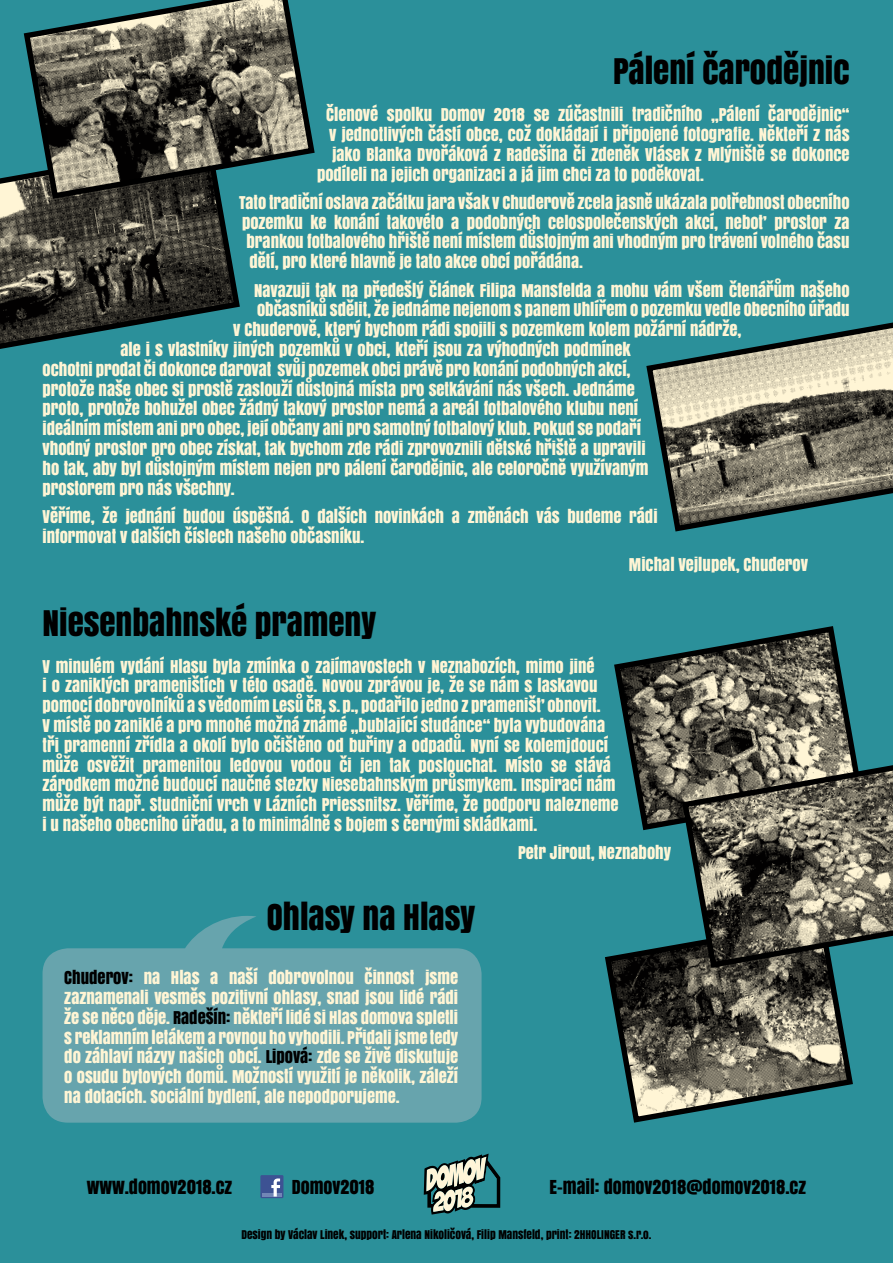
<style>
.page{position:relative;width:893px;height:1263px;background:#2b909a}
.page>*{position:absolute;margin:0;border:0;box-sizing:border-box;transform-origin:0 0}
.t1{font:33px "Anton";color:#000}
.t2{font:18px "Anton";color:#000}
.t3{font:16.5px/19.8px "Anton";color:#fff5d5}
.t4{font:11.25px "Anton";color:#000}
.s1{color:#000}
</style>
<div class="page">
<svg style="left:424px;top:1153px;width:76px;height:61px"></svg>
<div style="left:260px;top:1175px;width:23px;height:23px;background:#3d5293"></div>
<hr style="left:262px;top:1193px;width:20px;height:3px;background:#7186b6">
<svg style="left:271px;top:1178px;width:9px;height:18px"></svg>
<svg style="left:646px;top:322px;width:247px;height:210px"></svg>
<svg style="left:0;top:174px;width:240px;height:175px"></svg>
<svg style="left:21px;top:0;width:294px;height:202px"></svg>
<svg style="left:614px;top:626px;width:243px;height:205px"></svg>
<svg style="left:605px;top:944px;width:248px;height:179px"></svg>
<svg style="left:679px;top:761px;width:214px;height:210px"></svg>
<svg style="left:43px;top:916px;width:439px;height:207px;fill:#67a4ad"></svg>
<h1 class="t1" style="left:613px;top:46px;width:238px">PÁLENÍ ČARODĚJNIC</h1>
<p class="t3" style="left:326px;top:104px;width:525px">ČLENOVÉ SPOLKU DOMOV 2018 SE ZÚČASTNILI TRADIČNÍHO „PÁLENÍ ČARODĚJNIC“</p>
<p class="t3" style="left:329px;top:124px;width:522px">V JEDNOTLIVÝCH ČÁSTÍ OBCE, COŽ DOKLÁDAJÍ I PŘIPOJENÉ FOTOGRAFIE. NĚKTEŘÍ Z NÁS</p>
<p class="t3" style="left:332px;top:144px;width:519px">JAKO BLANKA DVOŘÁKOVÁ Z RADEŠÍNA ČI ZDENĚK VLÁSEK Z MLÝNIŠTĚ SE DOKONCE</p>
<p class="t3" style="left:317px;top:164px;width:388px">PODÍLELI NA JEJICH ORGANIZACI A JÁ JIM CHCI ZA TO PODĚKOVAT.</p>
<p class="t3" style="left:239px;top:192px;width:612px">TATO TRADIČNÍ OSLAVA ZAČÁTKU JARA VŠAK V CHUDEROVĚ ZCELA JASNĚ UKÁZALA POTŘEBNOST OBECNÍHO</p>
<p class="t3" style="left:242px;top:212px;width:609px">POZEMKU KE KONÁNÍ TAKOVÉTO A PODOBNÝCH CELOSPOLEČENSKÝCH AKCÍ, NEBOŤ PROSTOR ZA</p>
<p class="t3" style="left:247px;top:232px;width:604px">BRANKOU FOTBALOVÉHO HŘIŠTĚ NENÍ MÍSTEM DŮSTOJNÝM ANI VHODNÝM PRO TRÁVENÍ VOLNÉHO ČASU</p>
<p class="t3" style="left:250px;top:251px;width:335px">DĚTÍ, PRO KTERÉ HLAVNĚ JE TATO AKCE OBCÍ POŘÁDÁNA.</p>
<p class="t3" style="left:254px;top:280px;width:597px">NAVAZUJI TAK NA PŘEDEŠLÝ ČLÁNEK FILIPA MANSFELDA A MOHU VÁM VŠEM ČTENÁŘŮM NAŠEHO</p>
<p class="t3" style="left:257px;top:299px;width:594px">OBČASNÍKŮ SDĚLIT, ŽE JEDNÁME NEJENOM S PANEM UHLÍŘEM O POZEMKU VEDLE OBECNÍHO ÚŘADU</p>
<p class="t3" style="left:233px;top:319px;width:510px">V CHUDEROVĚ, KTERÝ BYCHOM RÁDI SPOJILI S POZEMKEM KOLEM POŽÁRNÍ NÁDRŽE,</p>
<p class="t3" style="left:121px;top:339px;width:511px">ALE I S VLASTNÍKY JINÝCH POZEMKŮ V OBCI, KTEŘÍ JSOU ZA VÝHODNÝCH PODMÍNEK</p>
<p class="t3" style="left:43px;top:359px;width:589px">OCHOTNI PRODAT ČI DOKONCE DAROVAT SVŮJ POZEMEK OBCI PRÁVĚ PRO KONÁNÍ PODOBNÝCH AKCÍ,</p>
<p class="t3" style="left:43px;top:379px;width:594px">PROTOŽE NAŠE OBEC SI PROSTĚ ZASLOUŽÍ DŮSTOJNÁ MÍSTA PRO SETKÁVÁNÍ NÁS VŠECH. JEDNÁME</p>
<p class="t3" style="left:43px;top:398px;width:597px">PROTO, PROTOŽE BOHUŽEL OBEC ŽÁDNÝ TAKOVÝ PROSTOR NEMÁ A AREÁL FOTBALOVÉHO KLUBU NENÍ</p>
<p class="t3" style="left:43px;top:418px;width:600px">IDEÁLNÍM MÍSTEM ANI PRO OBEC, JEJÍ OBČANY ANI PRO SAMOTNÝ FOTBALOVÝ KLUB. POKUD SE PODAŘÍ</p>
<p class="t3" style="left:43px;top:438px;width:604px">VHODNÝ PROSTOR PRO OBEC ZÍSKAT, TAK BYCHOM ZDE RÁDI ZPROVOZNILI DĚTSKÉ HŘIŠTĚ A UPRAVILI</p>
<p class="t3" style="left:43px;top:458px;width:607px">HO TAK, ABY BYL DŮSTOJNÝM MÍSTEM NEJEN PRO PÁLENÍ ČARODĚJNIC, ALE CELOROČNĚ VYUŽÍVANÝM</p>
<p class="t3" style="left:43px;top:478px;width:194px">PROSTOREM PRO NÁS VŠECHNY.</p>
<p class="t3" style="left:43px;top:506px;width:616px">VĚŘÍME, ŽE JEDNÁNÍ BUDOU ÚSPĚŠNÁ. O DALŠÍCH NOVINKÁCH A ZMĚNÁCH VÁS BUDEME RÁDI<br>INFORMOVAT V DALŠÍCH ČÍSLECH NAŠEHO OBČASNÍKU.</p>
<p class="t3" style="left:629px;top:554px;width:181px">MICHAL VEJLUPEK, CHUDEROV</p>
<h1 class="t1" style="left:43px;top:597px;width:335px">NIESENBAHNSKÉ PRAMENY</h1>
<p class="t3" style="left:43px;top:656px;width:577px">V MINULÉM VYDÁNÍ HLASU BYLA ZMÍNKA O ZAJÍMAVOSTECH V NEZNABOZÍCH, MIMO JINÉ<br>I O ZANIKLÝCH PRAMENIŠTÍCH V TÉTO OSADĚ. NOVOU ZPRÁVOU JE, ŽE SE NÁM S LASKAVOU POMOCÍ DOBROVOLNÍKŮ A S VĚDOMÍM LESŮ ČR, S. P., PODAŘILO JEDNO Z PRAMENIŠŤ OBNOVIT.<br>V MÍSTĚ PO ZANIKLÉ A PRO MNOHÉ MOŽNÁ ZNÁMÉ „BUBLAJÍCÍ STUDÁNCE“ BYLA VYBUDOVÁNA TŘI PRAMENNÍ ZŘÍDLA A OKOLÍ BYLO OČIŠTĚNO OD BUŘINY A ODPADŮ. NYNÍ SE KOLEMJDOUCÍ MŮŽE OSVĚŽIT PRAMENITOU LEDOVOU VODOU ČI JEN TAK POSLOUCHAT. MÍSTO SE STÁVÁ ZÁRODKEM MOŽNÉ BUDOUCÍ NAUČNÉ STEZKY NIESEBAHNSKÝM PRŮSMYKEM. INSPIRACÍ NÁM MŮŽE BÝT NAPŘ. STUDNIČNÍ VRCH V LÁZNÍCH PRIESSNITSZ. VĚŘÍME, ŽE PODPORU NALEZNEME I U NAŠEHO OBECNÍHO ÚŘADU, A TO MINIMÁLNĚ S BOJEM S ČERNÝMI SKLÁDKAMI.</p>
<p class="t3" style="left:518px;top:842px;width:154px">PETR JIROUT, NEZNABOHY</p>
<h1 class="t1" style="left:267px;top:891px;width:210px">OHLASY NA HLASY</h1>
<p class="t3" style="left:64px;top:967px;width:395px;text-align:justify"><span class="s1">CHUDEROV:</span> NA HLAS A NAŠÍ DOBROVOLNOU ČINNOST JSME ZAZNAMENALI VESMĚS POZITIVNÍ OHLASY, SNAD JSOU LIDÉ RÁDI ŽE SE NĚCO DĚJE. <span class="s1">RADEŠÍN:</span> NĚKTEŘÍ LIDÉ SI HLAS DOMOVA SPLETLI S REKLAMNÍM LETÁKEM A ROVNOU HO VYHODILI. PŘIDALI JSME TEDY DO ZÁHLAVÍ NÁZVY NAŠICH OBCÍ. <span class="s1">LIPOVÁ:</span> ZDE SE ŽIVĚ DISKUTUJE O OSUDU BYTOVÝCH DOMŮ. MOŽNOSTÍ VYUŽITÍ JE NĚKOLIK, ZÁLEŽÍ NA DOTACÍCH. SOCIÁLNÍ BYDLENÍ, ALE NEPODPORUJEME.</p>
<p class="t2" style="left:87px;top:1173px;width:147px">WWW.DOMOV2018.CZ</p>
<p class="t2" style="left:292px;top:1173px;width:84px">DOMOV2018</p>
<p class="t2" style="left:550px;top:1173px;width:258px">E-MAIL: DOMOV2018@DOMOV2018.CZ</p>
<p class="t4" style="left:241px;top:1226px;width:411px">DESIGN BY VÁCLAV LINEK, SUPPORT: ARLENA NIKOLIČOVÁ, FILIP MANSFELD, PRINT: 2HHOLINGER S.R.O.</p>
</div>
